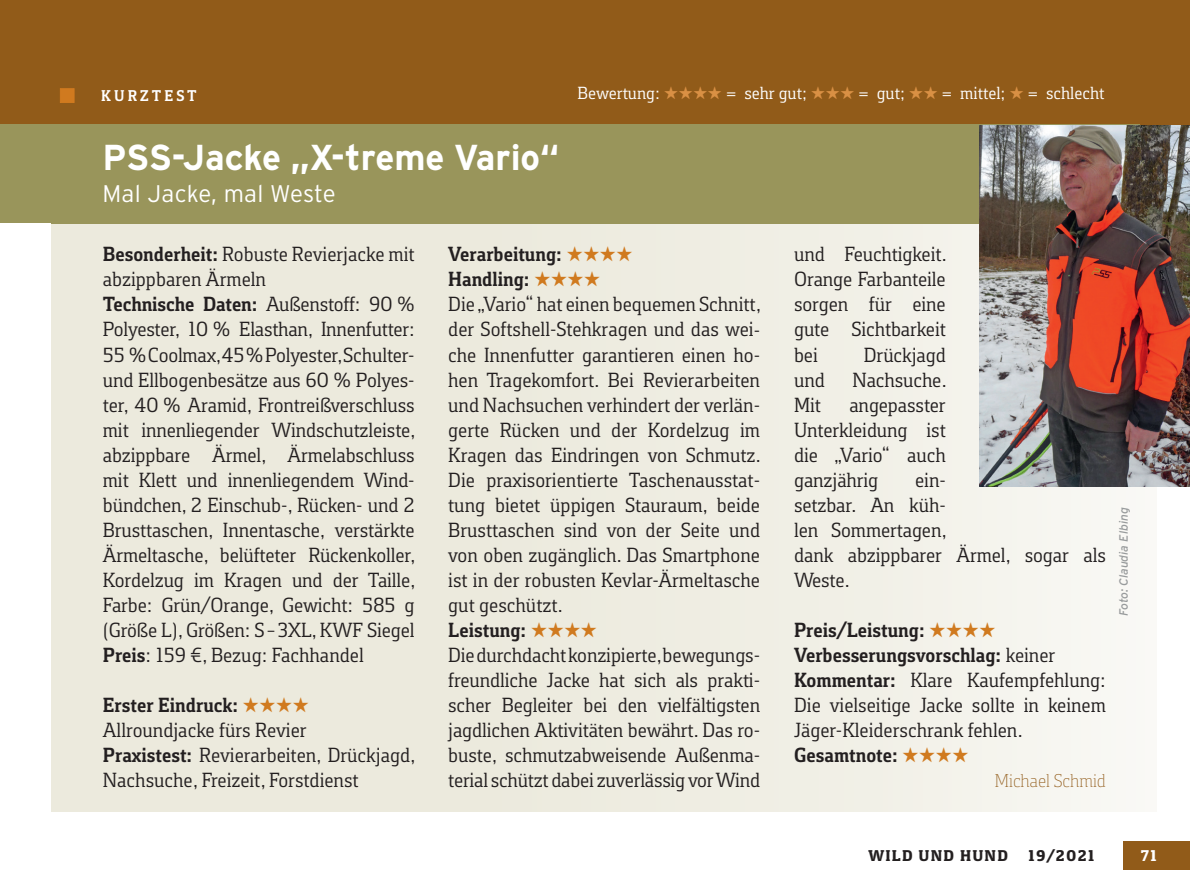
<style>
.page{position:relative;width:1190px;height:895px;background:#fff}
.page>*{position:absolute;margin:0;border:0;box-sizing:border-box;transform-origin:0 0}
.t1{font:700 36px "Parey Interstate";color:#fff}
.t2{font:300 24px "Parey Interstate";letter-spacing:.01em;color:#fff}
.t3{font:21px/25px "Foral Pro";letter-spacing:-.005em;color:#231f20}
.t4{font:300 19px "Foral Pro";color:#915b19}
.t5{font:18px "Foral Pro";color:#fff}
.t6{font:800 16px "Foral Pro";letter-spacing:.075em;color:#231f20}
.t7{font:700 16px "Foral Pro";letter-spacing:.2em;color:#fff}
.t8{font:800 16px "Foral Pro";color:#fff}
.t9{font:italic 12px "Parey Interstate";color:#989b9c}
.s1{font-family:"Wu H Sonderzeichen";color:#d99044}
.s2{font-weight:700}
.s3{font-family:"Wu H Sonderzeichen";color:#d07a1f}
</style>
<div class="page">
<div style="left:51px;top:182px;width:1106px;height:629px;background:#eceadd"></div>
<div style="left:0;top:0;width:1190px;height:200px;background:#915b19"></div>
<div style="left:0;top:125px;width:1140px;height:98px;background:#99955b"></div>
<svg style="left:60px;top:88px;width:15px;height:15px"></svg>
<img style="left:980px;top:125px;width:210px;height:361px">
<div style="left:1123px;top:840px;width:67px;height:29px;background:#915b19"></div>
<p class="t7" style="left:101px;top:86px;width:97px">KURZTEST</p>
<p class="t5" style="left:577px;top:82px;width:528px">Bewertung: <span class="s1">****</span> = sehr gut; <span class="s1">***</span> = gut; <span class="s1">**</span> = mittel; <span class="s1">*</span> = schlecht</p>
<h1 class="t1" style="left:102px;top:137px;width:458px">PSS-Jacke „X-treme Vario“</h1>
<p class="t2" style="left:102px;top:180px;width:235px">Mal Jacke, mal Weste</p>
<p class="t3" style="left:103px;top:241px;width:315px"><span class="s2">Besonderheit:</span> Robuste Revierjacke mit abzippbaren Ärmeln<br><span class="s2">Technische Daten:</span> Außenstoff: 90 % Polyester, 10 % Elasthan, Innenfutter:<br>55 % Coolmax, 45 % Polyester, Schulter&shy;und Ellbogenbesätze aus 60 % Polyes&shy;ter, 40 % Aramid, Frontreißverschluss mit innenliegender Windschutzleiste, abzippbare Ärmel, Ärmelabschluss mit Klett und innenliegendem Wind&shy;bündchen, 2 Einschub-, Rücken- und 2<br>Brusttaschen, Innentasche, verstärkte Ärmeltasche, belüfteter Rückenkoller, Kordelzug im Kragen und der Taille, Farbe: Grün/Orange, Gewicht: 585 g (Größe L), Größen: S–3XL, KWF Siegel <span class="s2">Preis</span>: 159 €, Bezug: Fachhandel</p>
<p class="t3" style="left:103px;top:691px;width:315px"><span class="s2">Erster Eindruck:</span> <span class="s3">****<br></span>Allroundjacke fürs Revier<br><span class="s2">Praxistest:</span> Revierarbeiten, Drückjagd,<br>Nachsuche, Freizeit, Forstdienst</p>
<p class="t3" style="left:448px;top:241px;width:315px"><span class="s2">Verarbeitung:</span> <span class="s3">****<br></span><span class="s2">Handling:</span> <span class="s3">****<br></span>Die „Vario“ hat einen bequemen Schnitt, der Softshell-Stehkragen und das wei&shy;che Innenfutter garantieren einen ho&shy;hen Tragekomfort. Bei Revierarbeiten und Nachsuchen verhindert der verlän&shy;gerte Rücken und der Kordelzug im Kragen das Eindringen von Schmutz.<br>Die praxisorientierte Taschenausstat&shy;tung bietet üppigen Stauraum, beide Brusttaschen sind von der Seite und von oben zugänglich. Das Smartphone ist in der robusten Kevlar-Ärmeltasche gut geschützt.<br><span class="s2">Leistung:</span> <span class="s3">****<br></span>Die durchdacht konzipierte, bewegungs&shy;freundliche Jacke hat sich als prakti&shy;scher Begleiter bei den vielfältigsten jagdlichen Aktivitäten bewährt. Das ro&shy;buste, schmutzabweisende Außenma&shy;terial schützt dabei zuverlässig vor Wind</p>
<p class="t3" style="left:794px;top:241px;width:154px;text-align:justify">und Feuchtigkeit.<br>Orange Farbanteile sorgen für eine gute Sichtbarkeit bei</p>
<p class="t3" style="left:864px;top:341px;width:83px">Drückjagd</p>
<p class="t3" style="left:794px;top:366px;width:32px">und</p>
<p class="t3" style="left:852px;top:366px;width:96px">Nachsuche.</p>
<p class="t3" style="left:794px;top:391px;width:28px">Mit</p>
<p class="t3" style="left:794px;top:391px;width:153px;text-align:justify;text-indent:55px">angepasster Unterkleidung ist die „Vario“ auch ganzjährig</p>
<p class="t3" style="left:794px;top:466px;width:313px;text-indent:121px">ein-<br>setzbar. An küh-<br>len Sommertagen,<br>dank abzippbarer Ärmel, sogar als<br>Weste.</p>
<p class="t3" style="left:794px;top:616px;width:313px"><span class="s2">Preis/Leistung:</span> <span class="s3">****<br></span><span class="s2">Verbesserungsvorschlag:</span> keiner<br><span class="s2">Kommentar:</span> Klare Kaufempfehlung:<br>Die vielseitige Jacke sollte in keinem<br>Jäger-Kleiderschrank fehlen.<br><span class="s2">Gesamtnote:</span> <span class="s3">****</span></p>
<p class="t4" style="left:995px;top:768px;width:112px">Michael Schmid</p>
<p class="t9" style="left:1117px;top:616px;width:110px;rotate:-90deg">Foto: Claudia Elbing</p>
<p class="t6" style="left:869px;top:845px;width:141px">WILD UND HUND</p>
<p class="t6" style="left:1028px;top:845px;width:68px">19/2021</p>
<p class="t8" style="left:1141px;top:846px;width:18px">71</p>
</div>
